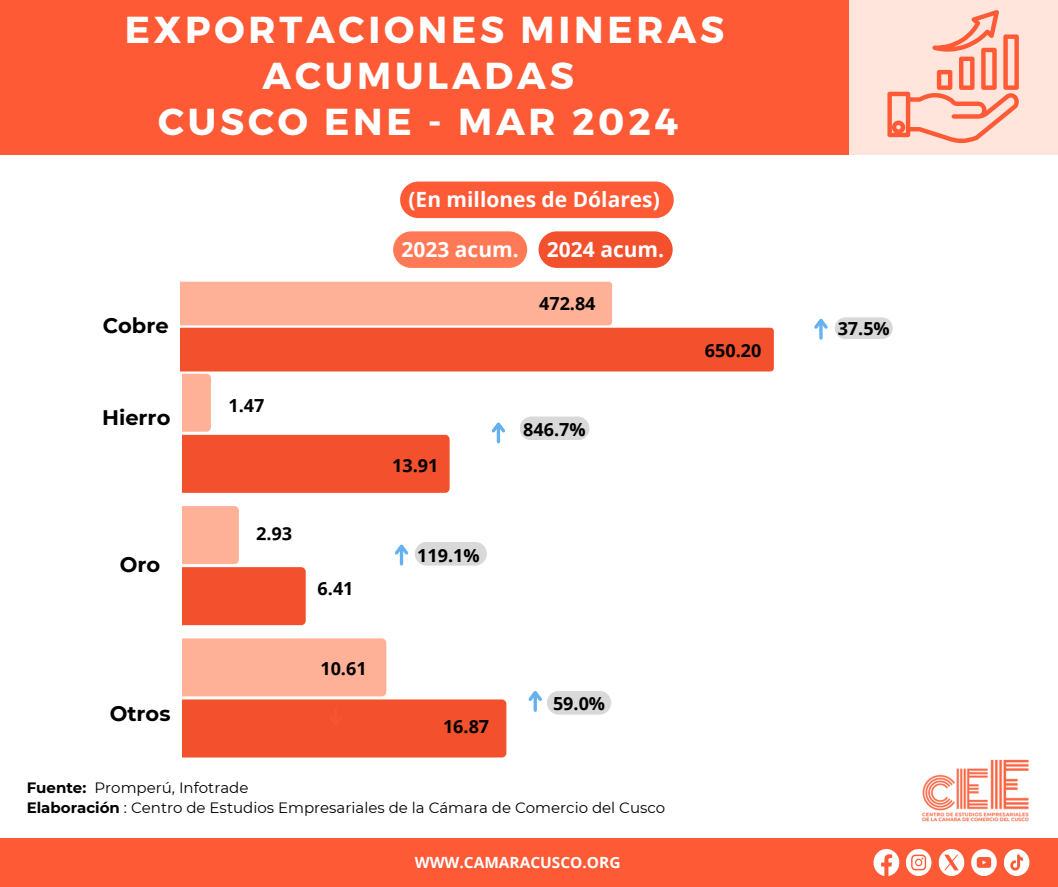
<style>
.page{position:relative;width:1058px;height:887px;background:#fff}
.page>*{position:absolute;margin:0;border:0;box-sizing:border-box;transform-origin:0 0}
.t1{font:700 37.5px/46.2px "Montserrat";letter-spacing:.1em;color:#fff;text-align:center}
.t2{font:700 21px "Open Sans";color:#fff}
.t3{font:700 21px "Montserrat";color:#000}
.t4{font:700 18px "Open Sans";color:#000}
.t5{font:700 15.45px "Open Sans";color:#fff}
.t6{font:15px "Montserrat";color:#000}
.s1{font-weight:700}
</style>
<div class="page">
<div style="left:0;top:0;width:1058px;height:154px;background:#ff5a36"></div>
<div style="left:849px;top:0;width:208px;height:154px;background:#ffe5dc"></div>
<div style="left:0;top:838px;width:1057px;height:48px;background:#ff5a36"></div>
<img style="left:922px;top:759px;width:107px;height:63px">
<svg style="left:887px;top:10px;width:132px;height:133px"></svg>
<svg style="left:183px;top:506px;width:123px;height:119px"></svg>
<div style="left:547px;top:691px;width:64px;height:23px;background:#d9d9d9;border-radius:12px"></div>
<svg style="left:181px;top:282px;width:592px;height:211px"></svg>
<hr style="left:819px;top:321px;width:3px;height:17px;background:#4aa4ed">
<svg style="left:814px;top:318px;width:14px;height:14px"></svg>
<svg style="left:183px;top:638px;width:323px;height:119px"></svg>
<hr style="left:400px;top:547px;width:3px;height:17px;background:#4aa4ed">
<svg style="left:394px;top:544px;width:15px;height:13px"></svg>
<img style="left:873px;top:849px;width:156px;height:26px">
<svg style="left:393px;top:231px;width:134px;height:37px;background:#ff8261"></svg>
<svg style="left:538px;top:231px;width:134px;height:37px;background:#f35c3b"></svg>
<svg style="left:835px;top:317px;width:57px;height:22px"></svg>
<div style="left:415px;top:542px;width:72px;height:23px;background:#d9d9d9;border-radius:12px"></div>
<div style="left:400px;top:181px;width:273px;height:37px;background:#ff5a36;border-radius:18px"></div>
<svg style="left:533px;top:704px;width:4px;height:6px"></svg>
<svg style="left:528px;top:691px;width:14px;height:13px"></svg>
<h2 class="t1" style="left:125px;top:5px;width:600px">EXPORTACIONES MINERAS<br>ACUMULADAS<br>CUSCO ENE - MAR 2024</h2>
<h4 class="t2" style="left:408px;top:185px;width:253px">(En millones de Dólares)</h4>
<h3 class="t2" style="left:401px;top:234px;width:119px">2023 acum.</h3>
<h3 class="t2" style="left:547px;top:234px;width:119px">2024 acum.</h3>
<h3 class="t3" style="left:103px;top:313px;width:67px">Cobre</h3>
<h3 class="t3" style="left:102px;top:404px;width:70px">Hierro</h3>
<h3 class="t3" style="left:120px;top:552px;width:42px">Oro</h3>
<p class="t3" style="left:110px;top:700px;width:62px">Otros</p>
<h2 class="t4" style="left:539px;top:291px;width:58px">472.84</h2>
<p class="t4" style="left:228px;top:393px;width:37px">1.47</p>
<h3 class="t4" style="left:256px;top:520px;width:37px;rotate:1deg">2.93</h3>
<h3 class="t4" style="left:317px;top:576px;width:37px">6.41</h3>
<h3 class="t4" style="left:320px;top:655px;width:48px">10.61</h3>
<h3 class="t4" style="left:392px;top:453px;width:48px">13.91</h3>
<h3 class="t4" style="left:417px;top:542px;width:64px">119.1%</h3>
<h3 class="t4" style="left:443px;top:714px;width:48px">16.87</h3>
<h2 class="t4" style="left:523px;top:417px;width:64px">846.7%</h2>
<p class="t4" style="left:553px;top:690px;width:54px">59.0%</p>
<h2 class="t6" style="left:27px;top:778px;width:223px"><span class="s1">Fuente:</span> Promperú, Infotrade</h2>
<h2 class="t6" style="left:27px;top:798px;width:640px"><span class="s1">Elaboración</span> : Centro de Estudios Empresariales de la Cámara de Comercio del Cusco</h2>
<h2 class="t5" style="left:415px;top:851px;width:207px">WWW.CAMARACUSCO.ORG</h2>
<h3 class="t4" style="left:705px;top:338px;width:58px">650.20</h3>
<p class="t4" style="left:837px;top:316px;width:54px">37.5%</p>
</div>
